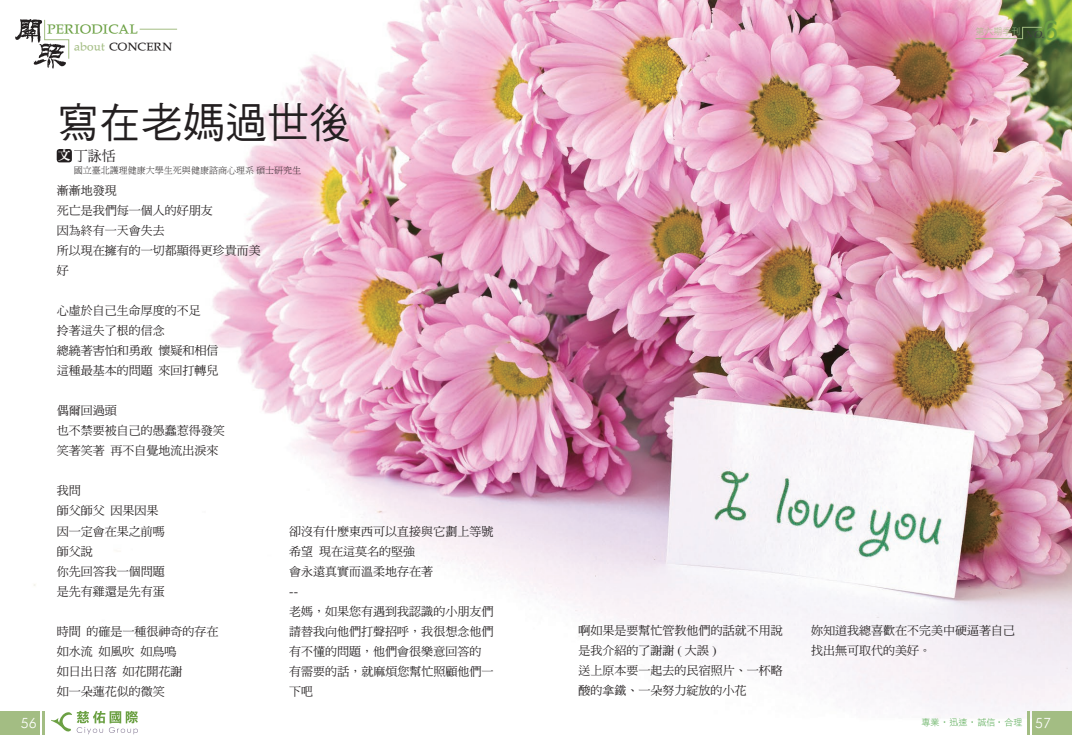
<style>
.page{position:relative;width:1072px;height:752px;background:#fff}
.page>*{position:absolute;margin:0;border:0;box-sizing:border-box;transform-origin:0 0}
.t1{font:42px "DF Hei Md HKP BF";color:#231f20}
.t2{font:25px "Antique Olive";color:#6ba043}
.t3{font:14px "DF Wei Bei Md HKP BF";color:#6ba043}
.t4{font:14px "DF Ming Md HKP BF";color:#231f20}
.t5{font:300 14px "Futura BT";color:#fff}
.t6{font:12px/20px "DF Ming Md HKP BF";color:#231f20}
.t7{font:12px "DF Wei Bei Md HKP BF";color:#231f20}
.t8{font:italic 700 10px "Bernhard Modern BT";color:#3e3e3f}
.t9{font:9px "DF Ming Lt HKP BF";color:#231f20}
.t10{font:9px "DF Li Hei Lt HK BF";color:#4ba447}
.t11{font:9px "DF Li Hei Lt HK BF";color:#a3bd83}
.s1{color:#a3bd83}
.s2{font-family:"DFN Ming XB HKP BF";font-size:13px;color:#fff}
.s3{font-family:"Futura BT";font-weight:300;font-size:14px;color:#fff}
</style>
<div class="page">
<img style="left:0;top:0;width:1071px;height:735px">
<div style="left:57px;top:149px;width:15px;height:13px;background:#231f20;border-radius:3px"></div>
<div style="left:0;top:710px;width:40px;height:24px;background:#a3bd83"></div>
<div style="left:1032px;top:710px;width:40px;height:24px;background:#a3bd83"></div>
<hr style="left:43px;top:710px;width:2px;height:24px;background:#a3bd83">
<hr style="left:1026px;top:710px;width:3px;height:24px;background:#a3bd83">
<img style="left:34px;top:42px;width:32px;height:26px">
<img style="left:14px;top:20px;width:29px;height:22px">
<svg style="left:44px;top:19px;width:25px;height:40px"></svg>
<svg style="left:975px;top:27px;width:67px;height:12px"></svg>
<hr style="left:140px;top:29px;width:37px;height:1px;background:#a3bd83">
<svg style="left:51px;top:710px;width:87px;height:24px"></svg>
<p class="t3" style="left:47px;top:21px;width:92px">PERIODICAL</p>
<p class="t7" style="left:74px;top:40px;width:100px"><span class="s1">about</span> CONCERN</p>
<h1 class="t1" style="left:57px;top:101px;width:296px">寫在老媽過世後</h1>
<p class="t4" style="left:58px;top:149px;width:60px"><span class="s2">文</span>丁詠恬</p>
<p class="t9" style="left:74px;top:166px;width:229px">國立臺北護理健康大學生死與健康諮商心理系 碩士研究生</p>
<p class="t8" style="left:1025px;top:28px;width:21px">NO.</p>
<h2 class="t2" style="left:1043px;top:14px;width:16px">6</h2>
<p class="t11" style="left:975px;top:27px;width:46px">第六期季刊</p>
<p class="t6" style="left:57px;top:181px;width:206px">漸漸地發現<br>死亡是我們每一個人的好朋友<br>因為終有一天會失去<br>所以現在擁有的一切都顯得更珍貴而美好</p>
<p class="t6" style="left:57px;top:301px;width:163px">心虛於自己生命厚度的不足<br>拎著這失了根的信念<br>總繞著害怕和勇敢 懷疑和相信這種最基本的問題 來回打轉兒</p>
<p class="t6" style="left:57px;top:401px;width:169px">偶爾回過頭<br>也不禁要被自己的愚蠢惹得發笑笑著笑著 再不自覺地流出淚來</p>
<p class="t6" style="left:57px;top:481px;width:109px">我問<br>師父師父 因果因果因一定會在果之前嗎師父說<br>你先回答我一個問題是先有雞還是先有蛋</p>
<p class="t6" style="left:57px;top:621px;width:163px">時間 的確是一種很神奇的存在如水流 如風吹 如鳥鳴<br>如日出日落 如花開花謝<br>如一朵蓮花似的微笑</p>
<p class="t6" style="left:578px;top:620px;width:206px">啊如果是要幫忙管教他們的話就不用說是我介紹的了謝謝 ( 大誤 )<br>送上原本要一起去的民宿照片、一杯略酸的拿鐵、一朵努力綻放的小花</p>
<p class="t6" style="left:811px;top:620px;width:206px">妳知道我總喜歡在不完美中硬逼著自己找出無可取代的美好。</p>
<p class="t6" style="left:289px;top:521px;width:206px">卻沒有什麼東西可以直接與它劃上等號希望 現在這莫名的堅強<br>會永遠真實而溫柔地存在著<br>--<br>老媽，如果您有遇到我認識的小朋友們請替我向他們打聲招呼，我很想念他們有不懂的問題，他們會很樂意回答的有需要的話，就麻煩您幫忙照顧他們一下吧</p>
<p class="t5" style="left:21px;top:714px;width:18px">56</p>
<p class="t10" style="left:921px;top:717px;width:131px">專業‧迅速‧誠信 ‧合理 <span class="s3">57</span></p>
</div>
